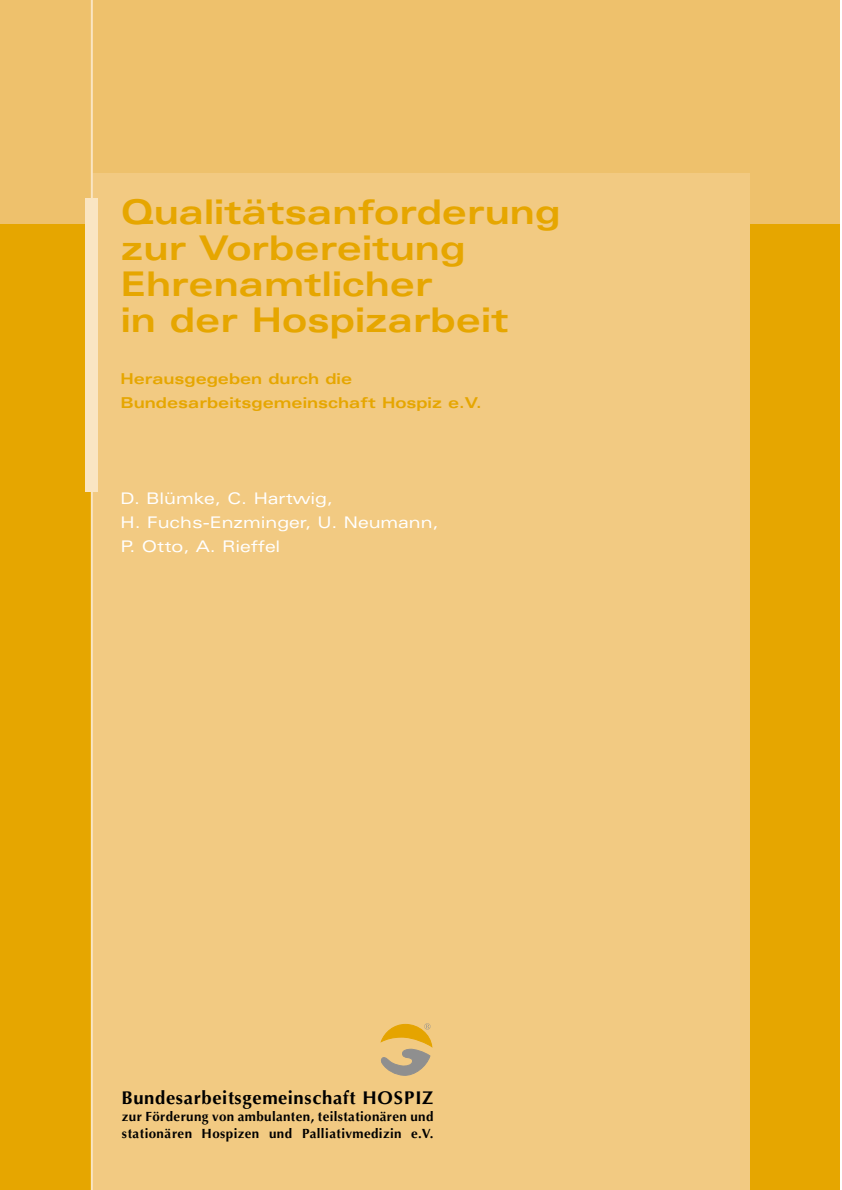
<style>
.page{position:relative;width:842px;height:1190px;background:#fff}
.page>*{position:absolute;margin:0;border:0;box-sizing:border-box;transform-origin:0 0}
.t1{font:700 expanded 34px/36px "Univers";color:#e6a600}
.t2{font:700 18.4px "Optima";letter-spacing:.035em;color:#000}
.t3{font:expanded 16px/24px "Univers";color:#fff}
.t4{font:700 expanded 15px/24px "Univers";color:#e6a600}
.t5{font:700 13.4px/16.2px "Optima";letter-spacing:.03em;color:#000}
</style>
<div class="page">
<div style="left:0;top:224px;width:840px;height:966px;background:#e6a600"></div>
<div style="left:0;top:0;width:840px;height:224px;background:#eec16c"></div>
<div style="left:92px;top:173px;width:657px;height:1017px;background:#f2ca82"></div>
<hr style="left:91px;top:0;width:2px;height:1190px;background:#fae5c2">
<div style="left:85px;top:198px;width:13px;height:294px;background:#fae5c2"></div>
<svg style="left:380px;top:1023px;width:52px;height:53px"></svg>
<h1 class="t1" style="left:121px;top:197px;width:441px">Qualitätsanforderung zur Vorbereitung<br>Ehrenamtlicher<br>in der Hospizarbeit</h1>
<p class="t4" style="left:120px;top:368px;width:363px">Herausgegeben durch die<br>Bundesarbeitsgemeinschaft Hospiz e.V.</p>
<p class="t3" style="left:120px;top:488px;width:320px">D. Blümke, C. Hartwig,<br>H. Fuchs-Enzminger, U. Neumann,<br>P. Otto, A. Rieffel</p>
<h2 class="t2" style="left:122px;top:1090px;width:313px">Bundesarbeitsgemeinschaft HOSPIZ</h2>
<p class="t5" style="left:122px;top:1110px;width:313px">zur Förderung von ambulanten, teilstationären und stationären Hospizen und Palliativmedizin e.V.</p>
</div>
